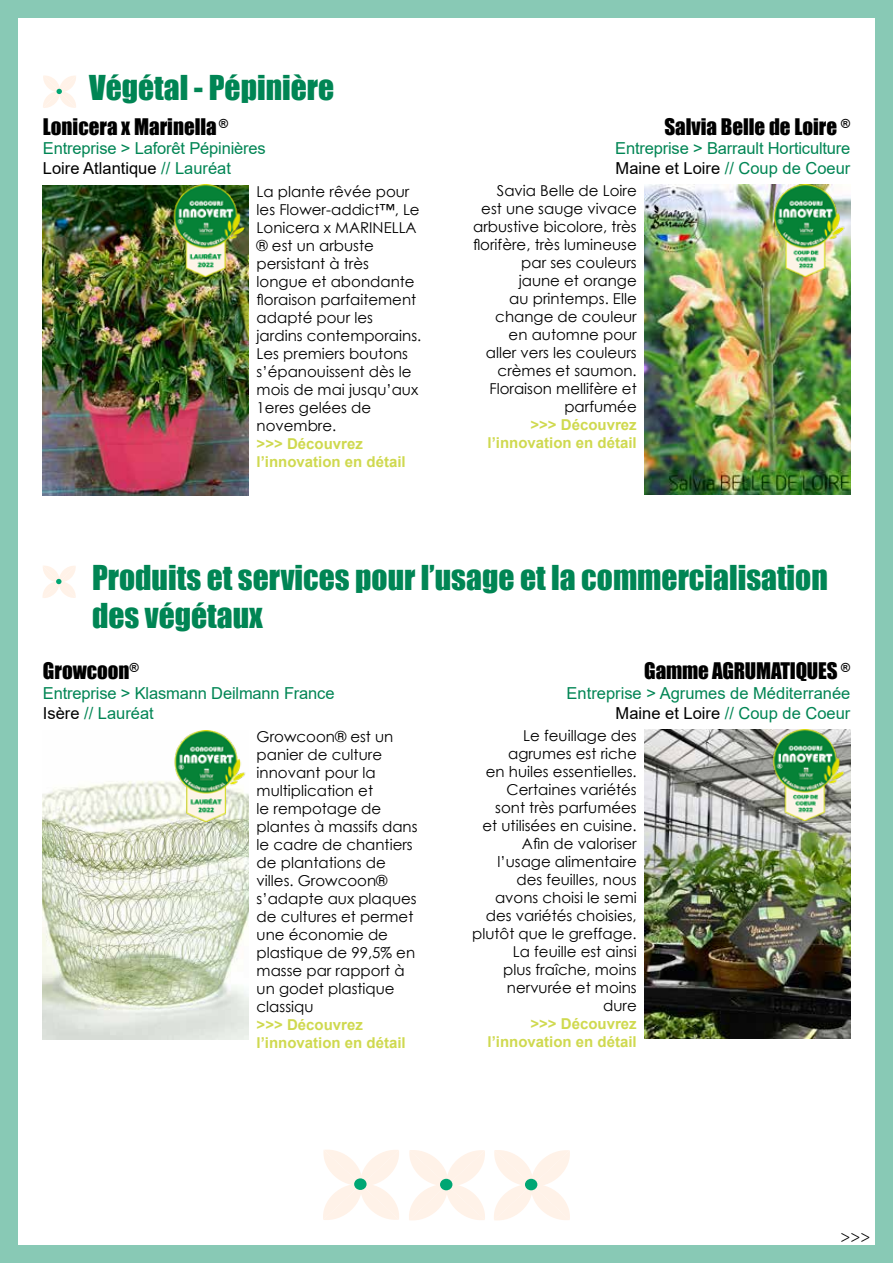
<style>
.page{position:relative;width:893px;height:1263px;background:#fff}
.page>*{position:absolute;margin:0;border:0;box-sizing:border-box;transform-origin:0 0}
.t1{font:31.5px/37.8px "Impact";color:#008554}
.t2{font:21px "Impact";color:#000}
.t3{font:18px "Minion Pro";color:#000}
.t4{font:16.5px/19.8px "Arial";color:#008554}
.t5{font:15px/18px "Century Gothic";color:#000}
.t6{font:700 15px/18px "Arial";color:#cfd94f}
.s1{color:#000}
</style>
<div class="page">
<div style="left:876px;top:0;width:17px;height:1263px;background:#88c9b5"></div>
<div style="left:0;top:0;width:17px;height:1263px;background:#88c9b5"></div>
<div style="left:0;top:0;width:893px;height:17px;background:#88c9b5"></div>
<div style="left:0;top:1246px;width:893px;height:17px;background:#88c9b5"></div>
<svg style="left:42px;top:394px;width:1px;height:34px"></svg>
<svg style="left:323px;top:1150px;width:76px;height:70px"></svg>
<div style="left:354px;top:1178px;width:13px;height:12px;background:#00a673;border-radius:50%"></div>
<svg style="left:409px;top:1150px;width:76px;height:71px"></svg>
<div style="left:440px;top:1179px;width:12px;height:11px;background:#00a673;border-radius:50%"></div>
<svg style="left:494px;top:1150px;width:76px;height:71px"></svg>
<div style="left:525px;top:1179px;width:12px;height:11px;background:#00a673;border-radius:50%"></div>
<img style="left:43px;top:186px;width:205px;height:309px">
<img style="left:645px;top:185px;width:205px;height:309px">
<svg style="left:43px;top:75px;width:33px;height:33px"></svg>
<svg style="left:42px;top:566px;width:34px;height:32px"></svg>
<img style="left:43px;top:781px;width:205px;height:259px">
<img style="left:645px;top:729px;width:205px;height:309px">
<img style="left:158px;top:185px;width:91px;height:91px">
<img style="left:158px;top:730px;width:91px;height:92px">
<img style="left:758px;top:185px;width:93px;height:91px">
<img style="left:758px;top:729px;width:93px;height:92px">
<h1 class="t1" style="left:89px;top:68px;width:246px">Végétal - Pépinière</h1>
<h2 class="t2" style="left:43px;top:110px;width:187px">Lonicera x Marinella <sup>®</sup></h2>
<p class="t4" style="left:43px;top:139px;width:224px">Entreprise &gt; Laforêt Pépinières<br><span class="s1">Loire Atlantique</span> // Lauréat</p>
<p class="t5" style="left:257px;top:183px;width:166px">La plante rêvée pour les Flower-addict™, Le<br>Lonicera x MARINELLA ® est un arbuste persistant à très longue et abondante floraison parfaitement adapté pour les jardins contemporains.<br>Les premiers boutons s’épanouissent dès le mois de mai jusqu’aux<br>1eres gelées de novembre.</p>
<p class="t6" style="left:257px;top:435px;width:151px">&gt;&gt;&gt; Découvrez l’innovation en détail</p>
<h2 class="t2" style="left:664px;top:110px;width:188px">Salvia Belle de Loire <sup>®</sup></h2>
<p class="t4" style="left:615px;top:139px;width:237px">Entreprise &gt; Barrault Horticulture<br><span class="s1">Maine et Loire</span> // Coup de Coeur</p>
<p class="t5" style="left:473px;top:181px;width:165px;text-align:right">Savia Belle de Loire est une sauge vivace arbustive bicolore, très florifère, très lumineuse par ses couleurs<br>jaune et orange<br>au printemps. Elle change de couleur en automne pour<br>aller vers les couleurs crèmes et saumon.<br>Floraison mellifère et parfumée</p>
<p class="t6" style="left:488px;top:416px;width:151px;text-align:right">&gt;&gt;&gt; Découvrez l’innovation en détail</p>
<h1 class="t1" style="left:92px;top:558px;width:737px">Produits et services pour l’usage et la commercialisation des végétaux</h1>
<h2 class="t2" style="left:43px;top:654px;width:98px">Growcoon<sup>®</sup></h2>
<p class="t4" style="left:43px;top:683px;width:293px">Entreprise &gt; Klasmann Deilmann France<br><span class="s1">Isère</span> // Lauréat</p>
<p class="t5" style="left:257px;top:727px;width:162px">Growcoon® est un panier de culture innovant pour la multiplication et<br>le rempotage de plantes à massifs dans le cadre de chantiers de plantations de villes. Growcoon® s’adapte aux plaques de cultures et permet une économie de plastique de 99,5% en masse par rapport à un godet plastique classiqu</p>
<p class="t6" style="left:257px;top:1015px;width:151px">&gt;&gt;&gt; Découvrez l’innovation en détail</p>
<h2 class="t2" style="left:644px;top:654px;width:208px">Gamme AGRUMATIQUES <sup>®</sup></h2>
<p class="t4" style="left:567px;top:683px;width:285px;text-align:right">Entreprise &gt; Agrumes de Méditerranée<br><span class="s1">Maine et Loire</span> // Coup de Coeur</p>
<p class="t5" style="left:472px;top:726px;width:166px;text-align:right">Le feuillage des agrumes est riche<br>en huiles essentielles.<br>Certaines variétés<br>sont très parfumées<br>et utilisées en cuisine.<br>Afin de valoriser l’usage alimentaire des feuilles, nous avons choisi le semi des variétés choisies, plutôt que le greffage.<br>La feuille est ainsi<br>plus fraîche, moins nervurée et moins dure</p>
<p class="t6" style="left:488px;top:1014px;width:151px;text-align:right">&gt;&gt;&gt; Découvrez l’innovation en détail</p>
<p class="t3" style="left:840px;top:1224px;width:31px">&gt;&gt;&gt;</p>
</div>
